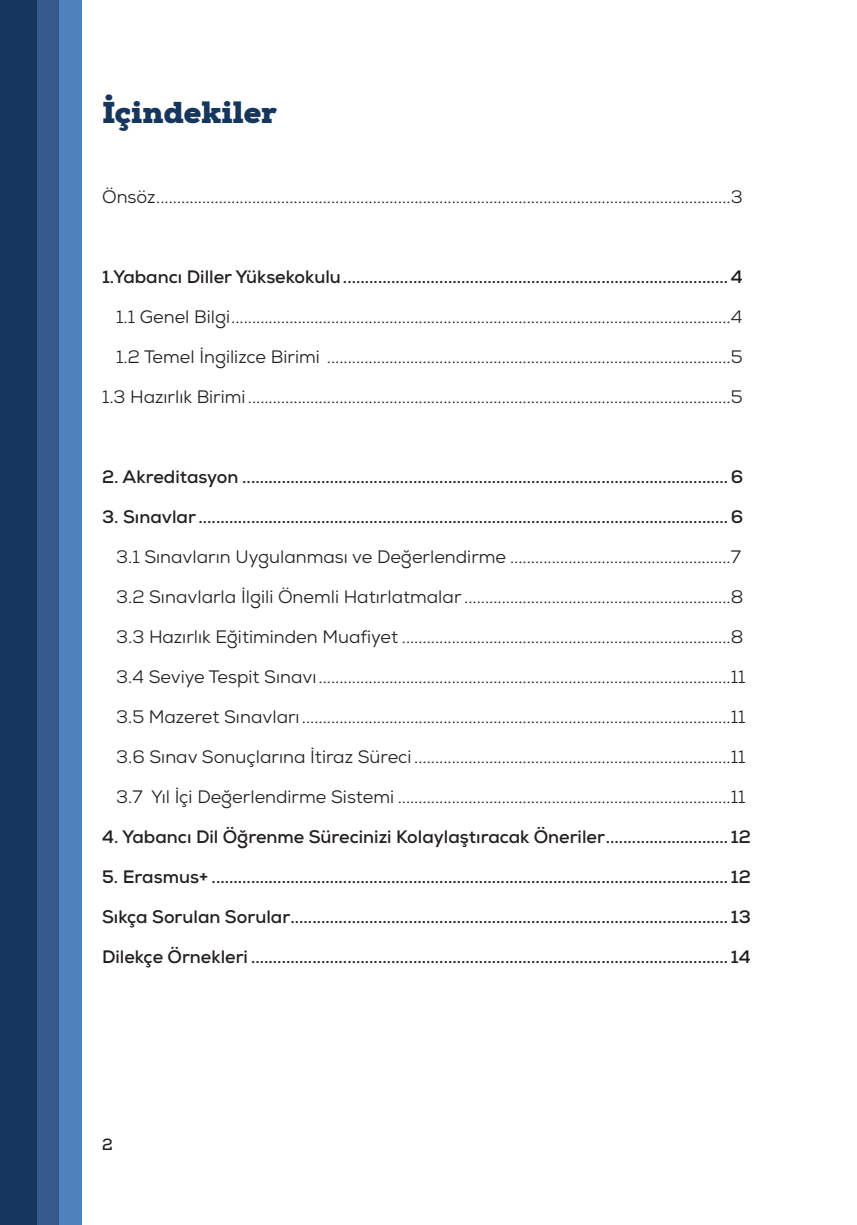
<style>
.page{position:relative;width:857px;height:1225px;background:#fff}
.page>*{position:absolute;margin:0;border:0;box-sizing:border-box;transform-origin:0 0}
.t1{font:900 30px "Nexa Slab";color:#17365d}
.t2{font:18px "Nexa";color:#231f20}
.t3{font:700 18px "Nexa";color:#231f20}
.t4{font:700 16px "Nexa Slab";color:#231f20}
</style>
<div class="page">
<div style="left:37px;top:0;width:23px;height:1225px;background:#345a8b"></div>
<div style="left:0;top:0;width:37px;height:1225px;background:#17365d"></div>
<div style="left:60px;top:0;width:22px;height:1225px;background:#4f81bd"></div>
<h1 class="t1" style="left:102px;top:94px;width:176px">İçindekiler</h1>
<p class="t2" style="left:102px;top:185px;width:641px">Önsöz..........................................................................................................................................3</p>
<p class="t3" style="left:102px;top:265px;width:641px">1.Yabancı Diller Yüksekokulu........................................................................................4</p>
<p class="t2" style="left:116px;top:305px;width:627px">1.1 Genel Bilgi........................................................................................................................4</p>
<p class="t2" style="left:116px;top:345px;width:627px">1.2 Temel İngilizce Birimi .................................................................................................5</p>
<p class="t2" style="left:102px;top:385px;width:641px">1.3 Hazırlık Birimi ....................................................................................................................5</p>
<p class="t3" style="left:102px;top:465px;width:642px">2. Akreditasyon ...............................................................................................................6</p>
<p class="t3" style="left:102px;top:505px;width:642px">3. Sınavlar .........................................................................................................................6</p>
<p class="t2" style="left:116px;top:545px;width:626px">3.1 Sınavların Uygulanması ve Değerlendirme .....................................................7</p>
<p class="t2" style="left:116px;top:585px;width:628px">3.2 Sınavlarla İlgili Önemli Hatırlatmalar ................................................................8</p>
<p class="t2" style="left:116px;top:625px;width:628px">3.3 Hazırlık Eğitiminden Muafiyet ...............................................................................8</p>
<p class="t2" style="left:116px;top:665px;width:630px">3.4 Seviye Tespit Sınavı...................................................................................................11</p>
<p class="t2" style="left:116px;top:705px;width:630px">3.5 Mazeret Sınavları .......................................................................................................11</p>
<p class="t2" style="left:116px;top:745px;width:630px">3.6 Sınav Sonuçlarına İtiraz Süreci ............................................................................11</p>
<p class="t2" style="left:116px;top:785px;width:630px">3.7 Yıl İçi Değerlendirme Sistemi ................................................................................11</p>
<p class="t3" style="left:102px;top:825px;width:649px">4. Yabancı Dil Öğrenme Sürecinizi Kolaylaştıracak Öneriler............................ 12</p>
<p class="t3" style="left:102px;top:865px;width:649px">5. Erasmus+ ...................................................................................................................... 12</p>
<p class="t3" style="left:102px;top:905px;width:649px">Sıkça Sorulan Sorular.................................................................................................... 13</p>
<p class="t3" style="left:102px;top:945px;width:649px">Dilekçe Örnekleri ............................................................................................................. 14</p>
<p class="t4" style="left:102px;top:1134px;width:12px">2</p>
</div>
